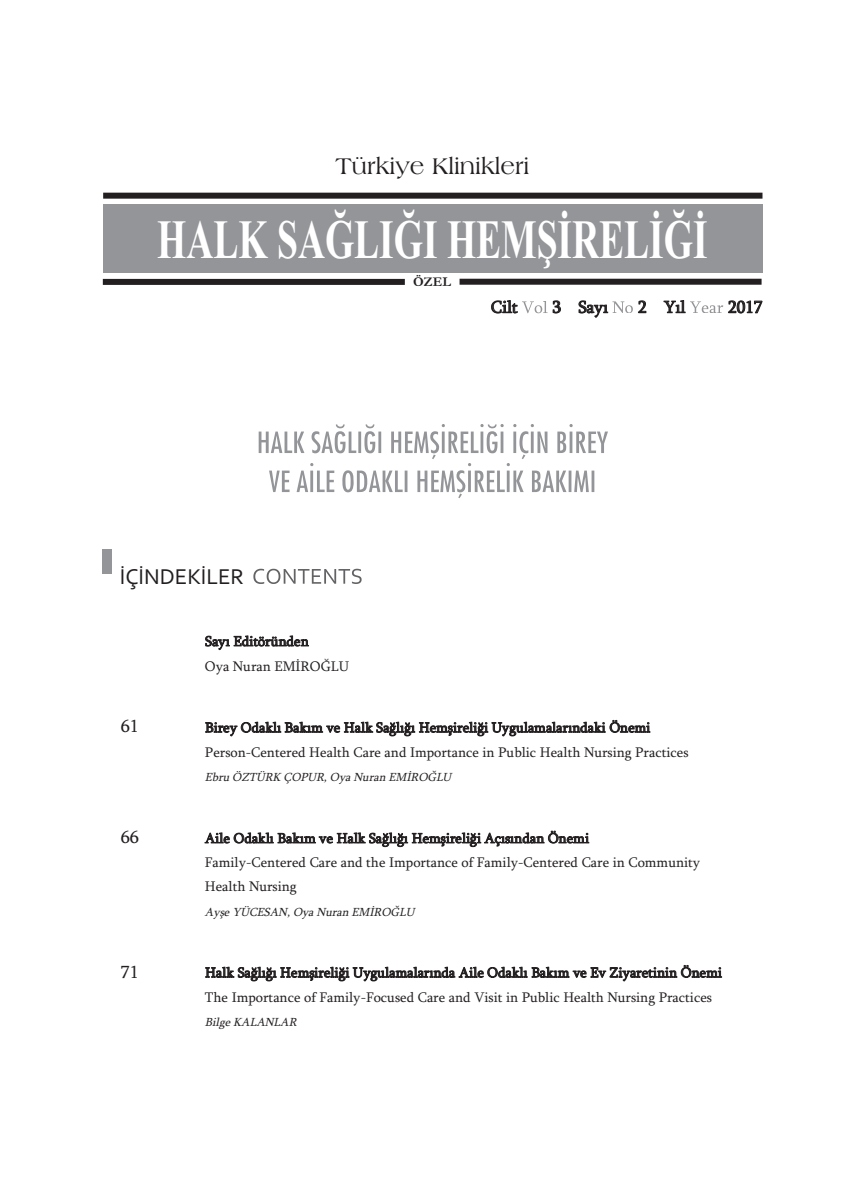
<style>
.page{position:relative;width:865px;height:1197px;background:#fff}
.page>*{position:absolute;margin:0;border:0;box-sizing:border-box;transform-origin:0 0}
.t1{font:700 55.35px "Times New Roman";color:#fff;scale:.68 1}
.t2{font:24px "Americana BT Roman";color:#231f20}
.t3{font:22.5px "Corbel";color:#231f20}
.t4{font:18px "Sylfaen";color:#231f20}
.t5{font:17.25px "Sylfaen";color:#231f20}
.t6{font:14.25px/24.6px "Sylfaen";color:#231f20}
.t7{font:700 13.5px "Garamond";color:#231f20}
.t8{font:italic 12px "Sylfaen";color:#231f20}
</style>
<div class="page">
<svg style="left:253px;top:568px;width:108px;height:16px"></svg>
<div style="left:103px;top:549px;width:9px;height:25px;background:#939598"></div>
<svg style="left:522px;top:301px;width:25px;height:12px"></svg>
<svg style="left:612px;top:301px;width:21px;height:12px"></svg>
<svg style="left:690px;top:301px;width:33px;height:12px"></svg>
<div style="left:103px;top:204px;width:659px;height:68px;background:#939598"></div>
<div style="left:103px;top:193px;width:659px;height:6px;background:#231f20"></div>
<div style="left:103px;top:279px;width:302px;height:6px;background:#231f20"></div>
<div style="left:459px;top:279px;width:302px;height:6px;background:#231f20"></div>
<svg style="left:259px;top:424px;width:180px;height:29px"></svg>
<svg style="left:269px;top:463px;width:240px;height:35px"></svg>
<h2 class="t2" style="left:335px;top:152px;width:195px">Türkiye Klinikleri</h2>
<h1 class="t1" style="left:157px;top:207px;width:810px">HALK SAĞLIĞI HEMŞİRELİĞİ</h1>
<p class="t7" style="left:413px;top:274px;width:39px">ÖZEL</p>
<h3 class="t3" style="left:120px;top:562px;width:126px">İÇİNDEKİLER</h3>
<p class="t6" style="left:205px;top:628px;width:145px">Sayı Editöründen<br>Oya Nuran EMİROĞLU</p>
<p class="t5" style="left:491px;top:296px;width:28px">Cilt</p>
<p class="t5" style="left:552px;top:296px;width:57px">3 Sayı</p>
<p class="t5" style="left:638px;top:296px;width:49px">2 Yıl</p>
<p class="t5" style="left:728px;top:296px;width:36px">2017</p>
<p class="t4" style="left:121px;top:715px;width:19px">61</p>
<p class="t6" style="left:205px;top:715px;width:485px">Birey Odaklı Bakım ve Halk Sağlığı Hemşireliği Uygulamalarındaki Önemi<br>Person-Centered Health Care and Importance in Public Health Nursing Practices</p>
<p class="t8" style="left:205px;top:770px;width:251px">Ebru ÖZTÜRK ÇOPUR, Oya Nuran EMİROĞLU</p>
<p class="t4" style="left:121px;top:826px;width:19px">66</p>
<p class="t6" style="left:205px;top:825px;width:497px">Aile Odaklı Bakım ve Halk Sağlığı Hemşireliği Açısından Önemi<br>Family-Centered Care and the Importance of Family-Centered Care in Community<br>Health Nursing</p>
<p class="t8" style="left:205px;top:904px;width:214px">Ayşe YÜCESAN, Oya Nuran EMİROĞLU</p>
<p class="t4" style="left:121px;top:960px;width:19px">71</p>
<p class="t6" style="left:205px;top:959px;width:518px">Halk Sağlığı Hemşireliği Uygulamalarında Aile Odaklı Bakım ve Ev Ziyaretinin Önemi<br>The Importance of Family-Focused Care and Visit in Public Health Nursing Practices</p>
<p class="t8" style="left:205px;top:1015px;width:96px">Bilge KALANLAR</p>
</div>
